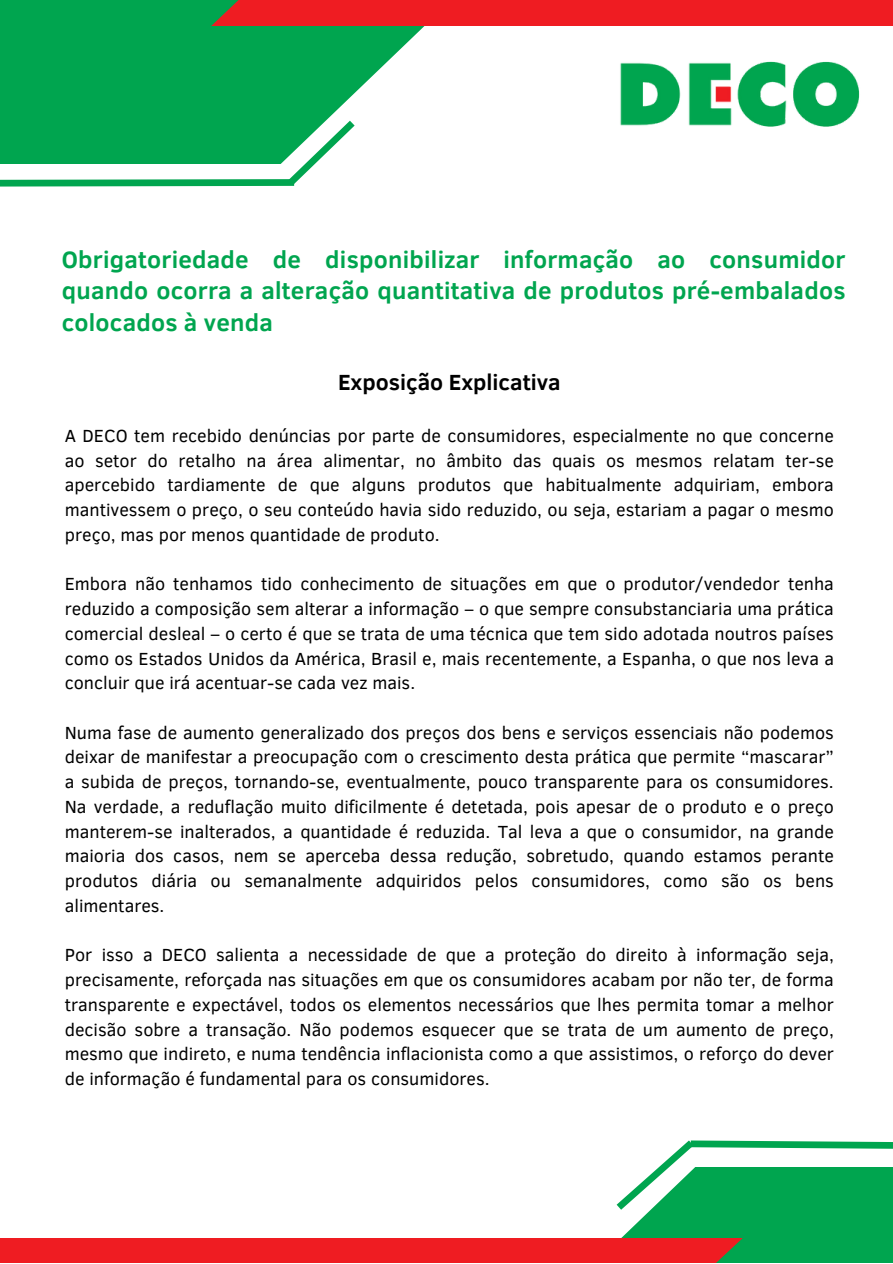
<style>
.page{position:relative;width:893px;height:1264px;background:#fff}
.page>*{position:absolute;margin:0;border:0;box-sizing:border-box;transform-origin:0 0}
.t1{font:700 24.3px/31.5px "Clear Sans";letter-spacing:.01em;color:#00a54f;text-align:justify}
.t2{font:700 22.5px "Clear Sans";color:#000}
.t3{font:18px/24.8px "Clear Sans";color:#000;text-align:justify}
</style>
<div class="page">
<svg style="left:0;top:0;width:425px;height:114px;background:#19ad60"></svg>
<div style="left:211px;top:0;width:681px;height:26px;background:#ef1c22"></div>
<img style="left:620px;top:61px;width:240px;height:66px">
<svg style="left:0;top:114px;width:355px;height:73px"></svg>
<div style="left:622px;top:1216px;width:270px;height:46px;background:#00a54f"></div>
<svg style="left:616px;top:1140px;width:276px;height:76px"></svg>
<div style="left:0;top:1237px;width:743px;height:25px;background:#ef1c22"></div>
<p class="t1" style="left:62px;top:242px;width:785px">Obrigatoriedade de disponibilizar informação ao consumidor quando ocorra a alteração quantitativa de produtos pré-embalados colocados à venda</p>
<p class="t2" style="left:338px;top:366px;width:224px">Exposição Explicativa</p>
<p class="t3" style="left:65px;top:422px;width:770px">A DECO tem recebido denúncias por parte de consumidores, especialmente no que concerne ao setor do retalho na área alimentar, no âmbito das quais os mesmos relatam ter-se apercebido tardiamente de que alguns produtos que habitualmente adquiriam, embora mantivessem o preço, o seu conteúdo havia sido reduzido, ou seja, estariam a pagar o mesmo preço, mas por menos quantidade de produto.</p>
<p class="t3" style="left:65px;top:570px;width:770px">Embora não tenhamos tido conhecimento de situações em que o produtor/vendedor tenha reduzido a composição sem alterar a informação – o que sempre consubstanciaria uma prática comercial desleal – o certo é que se trata de uma técnica que tem sido adotada noutros países como os Estados Unidos da América, Brasil e, mais recentemente, a Espanha, o que nos leva a concluir que irá acentuar-se cada vez mais.</p>
<p class="t3" style="left:65px;top:719px;width:770px">Numa fase de aumento generalizado dos preços dos bens e serviços essenciais não podemos deixar de manifestar a preocupação com o crescimento desta prática que permite “mascarar” a subida de preços, tornando-se, eventualmente, pouco transparente para os consumidores.<br>Na verdade, a reduflação muito dificilmente é detetada, pois apesar de o produto e o preço manterem-se inalterados, a quantidade é reduzida. Tal leva a que o consumidor, na grande maioria dos casos, nem se aperceba dessa redução, sobretudo, quando estamos perante produtos diária ou semanalmente adquiridos pelos consumidores, como são os bens alimentares.</p>
<p class="t3" style="left:65px;top:941px;width:770px">Por isso a DECO salienta a necessidade de que a proteção do direito à informação seja, precisamente, reforçada nas situações em que os consumidores acabam por não ter, de forma transparente e expectável, todos os elementos necessários que lhes permita tomar a melhor decisão sobre a transação. Não podemos esquecer que se trata de um aumento de preço, mesmo que indireto, e numa tendência inflacionista como a que assistimos, o reforço do dever de informação é fundamental para os consumidores.</p>
</div>
